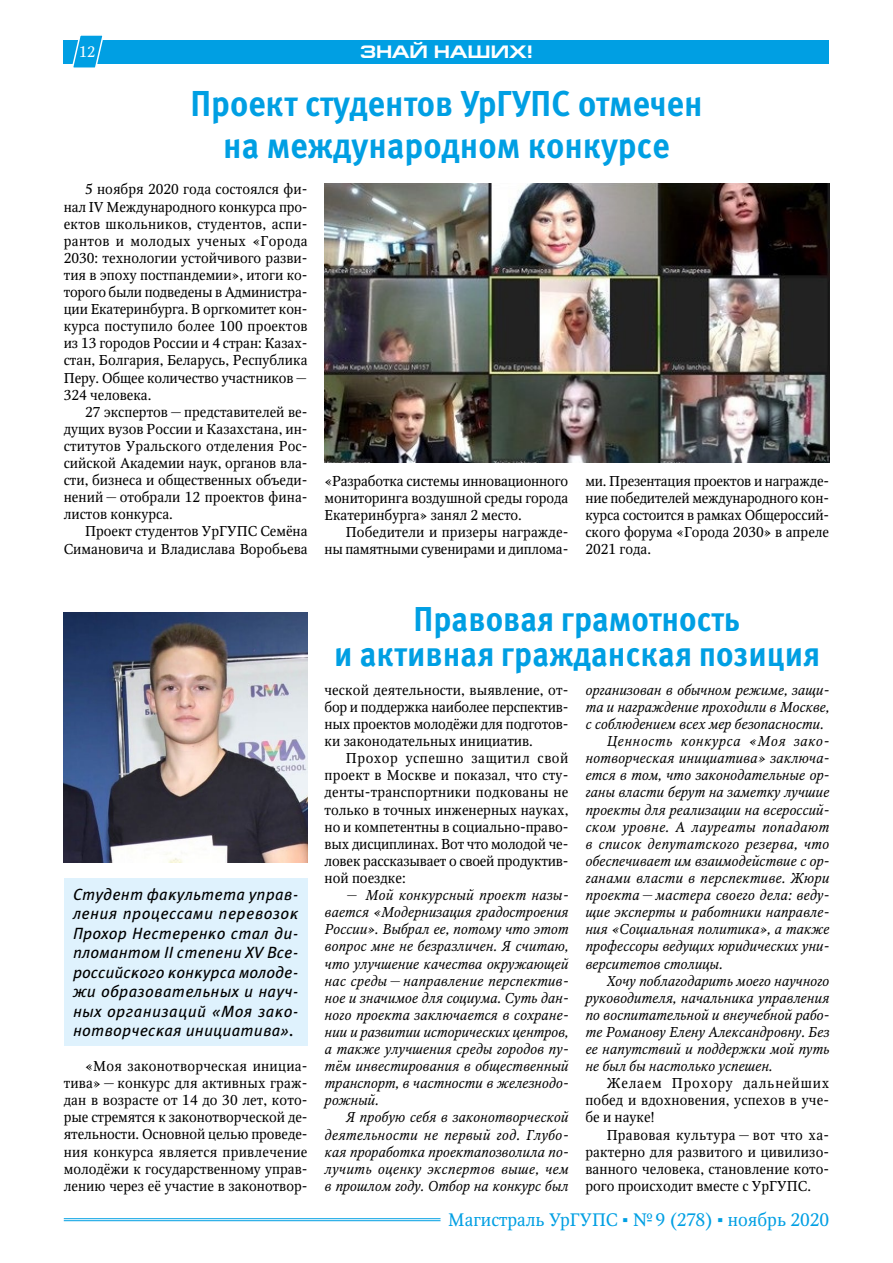
<style>
.page{position:relative;width:893px;height:1263px;background:#fff}
.page>*{position:absolute;margin:0;border:0;box-sizing:border-box;transform-origin:0 0}
.Заголовок_второго_ур{font:700 36px "Meta Pro";color:#009fe3;scale:.93 1}
.Заголовок_второго_ур-2{font:700 34.5px "Meta Pro";color:#009fe3;scale:.93 1}
.t1{font:18px "Octava";color:#009fe3}
.рубрика{font:700 18px "Europe Ext";color:#fff}
.лид{font:italic 16.2px/19.5px "Meta Pro";letter-spacing:.01em;color:#000;text-align:justify}
.t2{font:15px "Octava";color:#fff}
.осн{font:14.25px/17.1px "Octava";color:#000;text-align:justify}
.осн-2{font:italic 14.25px/17.1px "Octava";color:#000;text-align:justify}
.осн-3{font:14.25px "Octava";letter-spacing:.055em;color:#000}
.s1{font-family:"Georgia"}
</style>
<div class="page">
<hr style="left:64px;top:1218px;width:377px;height:1px;background:#009fe3">
<hr style="left:64px;top:1220px;width:377px;height:1px;background:#009fe3">
<div style="left:64px;top:40px;width:765px;height:24px;background:#009fe3"></div>
<svg style="left:72px;top:35px;width:31px;height:33px"></svg>
<img style="left:324px;top:183px;width:505px;height:279px">
<div style="left:64px;top:878px;width:244px;height:167px;background:#dff2fd"></div>
<img style="left:64px;top:613px;width:244px;height:250px">
<p class="t2" style="left:79px;top:43px;width:18px">12</p>
<p class="рубрика" style="left:360px;top:42px;width:174px">ЗНАЙ НАШИХ!</p>
<p class="Заголовок_второго_ур" style="left:190px;top:81px;width:552px">Проект студентов УрГУПС отмечен</p>
<p class="Заголовок_второго_ур" style="left:223px;top:123px;width:482px">на международном конкурсе</p>
<p class="осн" style="left:64px;top:181px;width:245px;text-indent:21px">5 ноября 2020 года состоялся фи&shy;нал IV Международного конкурса про&shy;ектов школьников, студентов, аспи&shy;рантов и молодых ученых «Города 2030: технологии устойчивого разви&shy;тия в эпоху постпандемии», итоги ко&shy;торого были подведены в Администра&shy;ции Екатеринбурга. В оргкомитет кон&shy;курса поступило более 100 проектов из 13 городов России и 4 стран: Казах&shy;стан, Болгария, Беларусь, Республика Перу. Общее количество участников— 324 человека.</p>
<p class="осн" style="left:64px;top:403px;width:245px;text-indent:21px">27 экспертов— представителей ве&shy;дущих вузов России и Казахстана, ин&shy;ститутов Уральского отделения Рос&shy;сийской Академии наук, органов вла&shy;сти, бизнеса и общественных объеди&shy;нений— отобрали 12 проектов фина&shy;листов конкурса.</p>
<p class="осн" style="left:64px;top:523px;width:245px;text-align:right">Проект студентов УрГУПС Семёна<br>Симановича и Владислава Воробьева</p>
<p class="осн" style="left:324px;top:472px;width:245px">«Разработка системы инновационного мониторинга воздушной среды города Екатеринбурга» занял 2 место.</p>
<p class="осн" style="left:324px;top:523px;width:245px;text-align:right">Победители и призеры награжде&shy;ны памятными сувенирами и диплома-</p>
<p class="осн" style="left:585px;top:472px;width:245px">ми. Презентация проектов и награжде&shy;ние победителей международного кон&shy;курса состоится в рамках Общероссий&shy;ского форума «Города 2030» в апреле 2021 года.</p>
<p class="лид" style="left:73px;top:885px;width:227px">Студент факультета управ&shy;ления процессами перевозок Прохор Нестеренко стал ди&shy;пломантом II степени XV Все&shy;российского конкурса молоде&shy;жи образовательных и науч&shy;ных организаций «Моя зако&shy;нотворческая инициатива».</p>
<p class="осн" style="left:64px;top:1057px;width:245px;text-indent:21px">«Моя законотворческая инициа&shy;тива»— конкурс для активных граж&shy;дан в возрасте от 14 до 30 лет, кото&shy;рые стремятся к законотворческой де&shy;ятельности. Основной целью проведе&shy;ния конкурса является привлечение молодёжи к государственному управ&shy;лению через её участие в законотвор-</p>
<p class="Заголовок_второго_ур-2" style="left:414px;top:597px;width:353px">Правовая грамотность</p>
<p class="Заголовок_второго_ур-2" style="left:334px;top:632px;width:523px">и активная гражданская позиция</p>
<p class="осн" style="left:325px;top:681px;width:245px">ческой деятельности, выявление, от&shy;бор и поддержка наиболее перспектив&shy;ных проектов молодёжи для подготов&shy;ки законодательных инициатив.</p>
<p class="осн" style="left:325px;top:750px;width:245px;text-indent:21px">Прохор успешно защитил свой проект в Москве и показал, что сту&shy;денты-транспортники подкованы не только в точных инженерных науках, но и компетентны в социально-право&shy;вых дисциплинах. Вот что молодой че&shy;ловек рассказывает о своей продуктив&shy;ной поездке:</p>
<p class="осн-2" style="left:325px;top:887px;width:245px;text-indent:21px">— Мой конкурсный проект назы&shy;вается «Модернизация градостроения России». Выбрал ее, потому что этот вопрос мне не безразличен. Я считаю, что улучшение качества окружающей нас среды — направление перспектив&shy;ное и значимое для социума. Суть дан&shy;ного проекта заключается в сохране&shy;нии и развитии исторических центров, а также улучшения среды городов пу&shy;тём инвестирования в общественный транспорт, в частности в железнодо&shy;рожный.</p>
<p class="осн-2" style="left:325px;top:1109px;width:245px;text-indent:21px">Я пробую себя в законотворческой деятельности не первый год. Глубо&shy;кая проработка проектапозволила по&shy;лучить оценку экспертов выше, чем в прошлом году. Отбор на конкурс был</p>
<p class="осн-2" style="left:585px;top:681px;width:245px">организован в обычном режиме, защи&shy;та и награждение проходили в Москве, с соблюдением всех мер безопасности.</p>
<p class="осн-2" style="left:585px;top:733px;width:245px;text-indent:21px">Ценность конкурса «Моя зако&shy;нотворческая инициатива» заключа&shy;ется в том, что законодательные ор&shy;ганы власти берут на заметку лучшие проекты для реализации на всероссий&shy;ском уровне. А лауреаты попадают в список депутатского резерва, что обеспечивает им взаимодействие с ор&shy;ганами власти в перспективе. Жюри проекта — мастера своего дела: веду&shy;щие эксперты и работники направле&shy;ния «Социальная политика», а также профессоры ведущих юридических уни&shy;верситетов столицы.</p>
<p class="осн-2" style="left:585px;top:972px;width:245px;text-indent:21px">Хочу поблагодарить моего научного руководителя, начальника управления по воспитательной и внеучебной рабо&shy;те Романову Елену Александровну. Без ее напутствий и поддержки мой путь не был бы настолько успешен.</p>
<p class="осн-3" style="left:607px;top:1074px;width:224px">Желаем Прохору дальнейших</p>
<p class="осн" style="left:585px;top:1092px;width:245px">побед и вдохновения, успехов в уче&shy;бе и науке!</p>
<p class="осн" style="left:585px;top:1126px;width:245px;text-indent:21px">Правовая культура — вот что ха&shy;рактерно для развитого и цивилизо&shy;ванного человека, становление кото&shy;рого происходит вместе с УрГУПС.</p>
<p class="t1" style="left:448px;top:1208px;width:382px">Магистраль УрГУПС <span class="s1">▪</span> №9 (278) <span class="s1">▪</span> ноябрь 2020</p>
</div>
